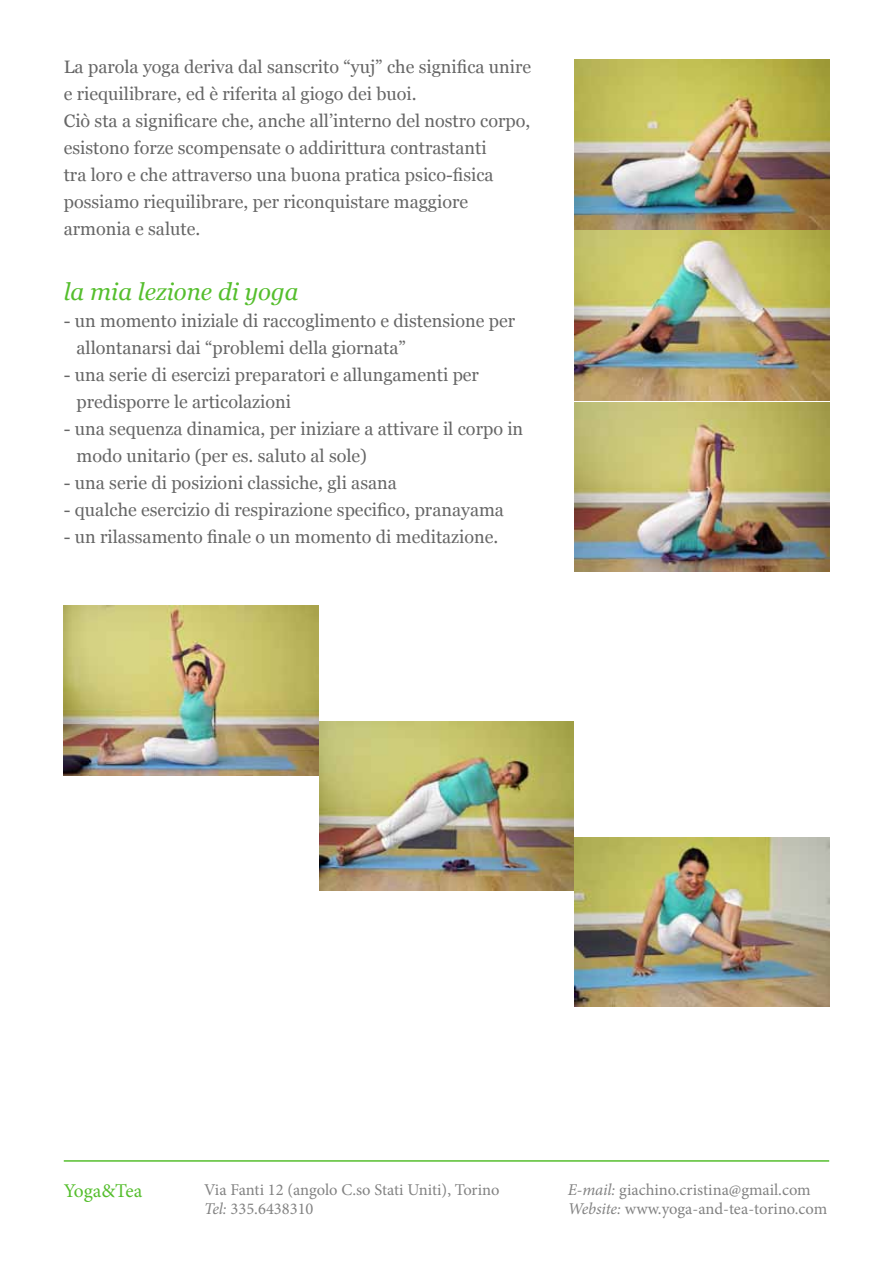
<style>
.page{position:relative;width:893px;height:1263px;background:#fff}
.page>*{position:absolute;margin:0;border:0;box-sizing:border-box;transform-origin:0 0}
.t1{font:italic 24px "Georgia";color:#55be2d}
.t2{font:19.5px "Minion Pro";color:#55be2d}
.t3{font:18px/27px "Georgia";color:#666}
.t4{font:16.5px/19.8px "Minion Pro";color:#828282}
.s1{font-style:italic}
</style>
<div class="page">
<hr style="left:64px;top:1160px;width:765px;height:2px;background:#55be2d">
<img style="left:574px;top:60px;width:255px;height:169px">
<img style="left:574px;top:231px;width:255px;height:341px">
<img style="left:64px;top:606px;width:254px;height:169px">
<img style="left:319px;top:722px;width:255px;height:169px">
<img style="left:575px;top:838px;width:254px;height:169px">
<p class="t3" style="left:64px;top:54px;width:469px">La parola yoga deriva dal sanscrito “yuj” che significa unire e riequilibrare, ed è riferita al giogo dei buoi.<br>Ciò sta a significare che, anche all’interno del nostro corpo, esistono forze scompensate o addirittura contrastanti<br>tra loro e che attraverso una buona pratica psico-fisica possiamo riequilibrare, per riconquistare maggiore armonia e salute.</p>
<h1 class="t1" style="left:64px;top:276px;width:236px">la mia lezione di yoga</h1>
<p class="t3" style="left:77px;top:307px;width:440px;text-indent:-13px">- un momento iniziale di raccoglimento e distensione per allontanarsi dai “problemi della giornata”</p>
<p class="t3" style="left:77px;top:361px;width:404px;text-indent:-13px">- una serie di esercizi preparatori e allungamenti per predisporre le articolazioni</p>
<p class="t3" style="left:77px;top:415px;width:448px;text-indent:-13px">- una sequenza dinamica, per iniziare a attivare il corpo in modo unitario (per es. saluto al sole)</p>
<p class="t3" style="left:64px;top:469px;width:335px">- una serie di posizioni classiche, gli asana</p>
<p class="t3" style="left:64px;top:496px;width:442px">- qualche esercizio di respirazione specifico, pranayama</p>
<p class="t3" style="left:64px;top:523px;width:436px">- un rilassamento finale o un momento di meditazione.</p>
<p class="t2" style="left:64px;top:1177px;width:80px">Yoga&amp;Tea</p>
<p class="t4" style="left:204px;top:1179px;width:297px">Via Fanti 12 (angolo C.so Stati Uniti), Torino<br><span class="s1">Tel:</span> 335.6438310</p>
<p class="t4" style="left:568px;top:1179px;width:261px"><span class="s1">E-mail:</span> giachino.cristina@gmail.com<br><span class="s1">Website:</span> www.yoga-and-tea-torino.com</p>
</div>
